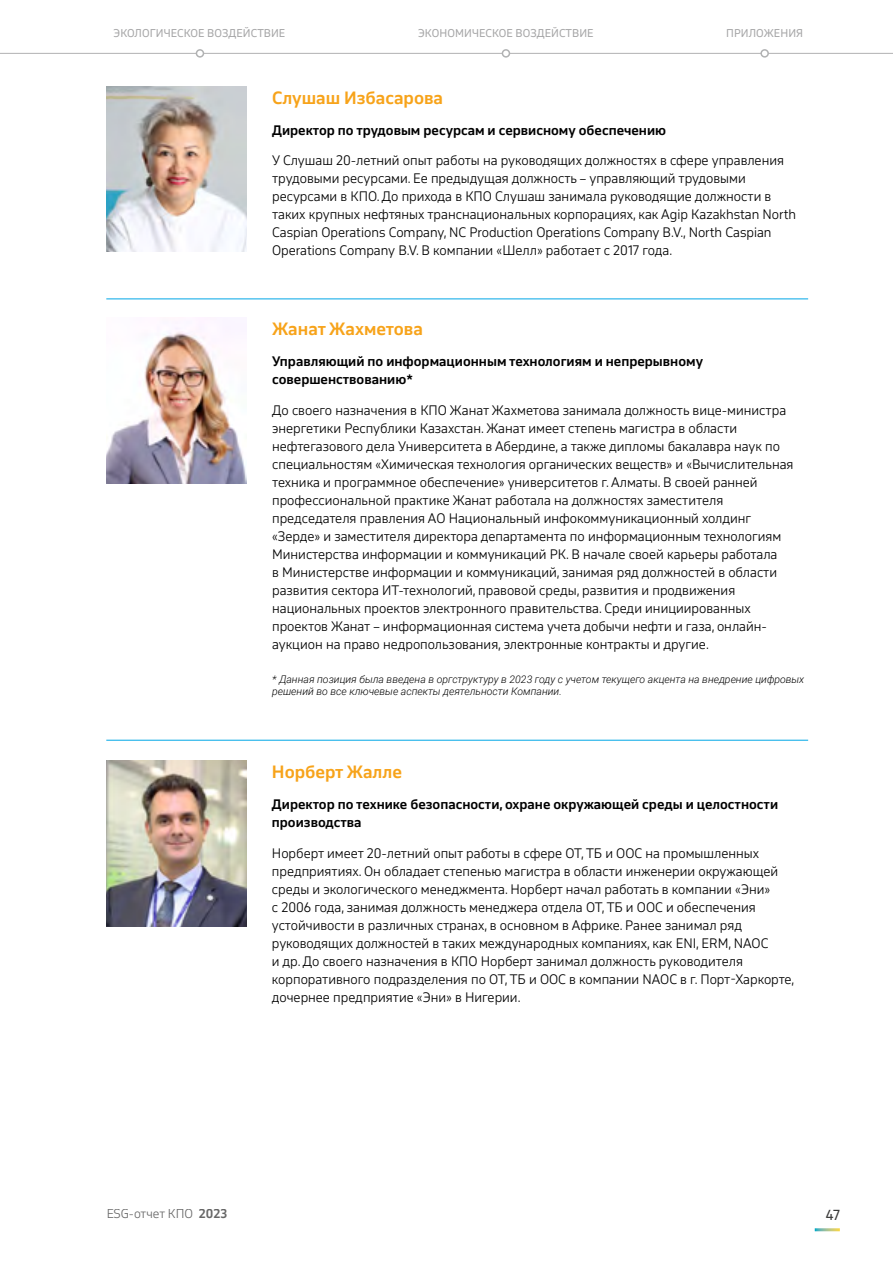
<style>
.page{position:relative;width:893px;height:1263px;background:#fff}
.page>*{position:absolute;margin:0;border:0;box-sizing:border-box;transform-origin:0 0}
.t1{font:700 16.5px "November LCG";color:#f7a31a}
.t2{font:13.5px "November LCG";color:#3a3a39}
.t3{font:300 12.75px/18px "November LCG";color:#000}
.t4{font:700 12.75px/18px "November LCG";color:#000}
.t5{font:300 12px "November LCG";color:#000}
.t6{font:italic 300 10.5px/12.6px "Roboto";color:#000}
.t7{font:10.5px "November LCG";letter-spacing:.01em;color:#a7a7a8}
.s1{font-weight:700}
</style>
<div class="page">
<hr style="left:106px;top:298px;width:702px;height:1px;background:#00a7e7">
<hr style="left:106px;top:740px;width:702px;height:1px;background:#00a7e7">
<img style="left:106px;top:86px;width:141px;height:166px">
<img style="left:106px;top:761px;width:140px;height:166px">
<img style="left:106px;top:318px;width:140px;height:165px">
<hr style="left:0;top:53px;width:893px;height:1px;background:#b1b2b3">
<div style="left:196px;top:50px;width:7px;height:7px;background:#fff;border-radius:50%"></div>
<div style="left:196px;top:49px;width:8px;height:9px;border:2px solid #b1b2b3;border-radius:50%"></div>
<div style="left:502px;top:50px;width:7px;height:7px;background:#fff;border-radius:50%"></div>
<div style="left:502px;top:49px;width:8px;height:9px;border:2px solid #b1b2b3;border-radius:50%"></div>
<div style="left:761px;top:50px;width:7px;height:7px;background:#fff;border-radius:50%"></div>
<div style="left:760px;top:49px;width:9px;height:9px;border:2px solid #b1b2b3;border-radius:50%"></div>
<p class="t7" style="left:114px;top:25px;width:173px">ЭКОЛОГИЧЕСКОЕ ВОЗДЕЙСТВИЕ</p>
<p class="t7" style="left:418px;top:25px;width:177px">ЭКОНОМИЧЕСКОЕ ВОЗДЕЙСТВИЕ</p>
<p class="t7" style="left:726px;top:25px;width:78px">ПРИЛОЖЕНИЯ</p>
<p class="t1" style="left:272px;top:84px;width:173px">Слушаш Избасарова</p>
<p class="t4" style="left:272px;top:121px;width:395px">Директор по трудовым ресурсам и сервисному обеспечению</p>
<p class="t3" style="left:272px;top:151px;width:525px">У Слушаш 20-летний опыт работы на руководящих должностях в сфере управления трудовыми ресурсами. Ее предыдущая должность – управляющий трудовыми ресурсами в КПО. До прихода в КПО Слушаш занимала руководящие должности в таких крупных нефтяных транснациональных корпорациях, как Agip Kazakhstan North Caspian Operations Company, NC Production Operations Company B.V., North Caspian Operations Company B.V. В компании «Шелл» работает с 2017 года.</p>
<p class="t1" style="left:272px;top:316px;width:152px">Жанат Жахметова</p>
<p class="t4" style="left:272px;top:352px;width:432px">Управляющий по информационным технологиям и непрерывному совершенствованию*</p>
<p class="t3" style="left:272px;top:401px;width:523px">До своего назначения в КПО Жанат Жахметова занимала должность вице-министра энергетики Республики Казахстан. Жанат имеет степень магистра в области нефтегазового дела Университета в Абердине, а также дипломы бакалавра наук по специальностям «Химическая технология органических веществ» и «Вычислительная техника и программное обеспечение» университетов г. Алматы. В своей ранней профессиональной практике Жанат работала на должностях заместителя председателя правления АО Национальный инфокоммуникационный холдинг «Зерде» и заместителя директора департамента по информационным технологиям Министерства информации и коммуникаций РК. В начале своей карьеры работала<br>в Министерстве информации и коммуникаций, занимая ряд должностей в области развития сектора ИТ-технологий, правовой среды, развития и продвижения национальных проектов электронного правительства. Среди инициированных проектов Жанат – информационная система учета добычи нефти и газа, онлайн&shy;аукцион на право недропользования, электронные контракты и другие.</p>
<p class="t6" style="left:272px;top:672px;width:534px">* Данная позиция была введена в оргструктуру в 2023 году с учетом текущего акцента на внедрение цифровых решений во все ключевые аспекты деятельности Компании.</p>
<p class="t1" style="left:272px;top:759px;width:132px">Норберт Жалле</p>
<p class="t4" style="left:272px;top:795px;width:508px">Директор по технике безопасности, охране окружающей среды и целостности производства</p>
<p class="t3" style="left:272px;top:844px;width:524px">Норберт имеет 20-летний опыт работы в сфере ОТ, ТБ и ООС на промышленных предприятиях. Он обладает степенью магистра в области инженерии окружающей среды и экологического менеджмента. Норберт начал работать в компании «Эни»<br>с 2006 года, занимая должность менеджера отдела ОТ, ТБ и ООС и обеспечения устойчивости в различных странах, в основном в Африке. Ранее занимал ряд руководящих должностей в таких международных компаниях, как ENI, ERM, NAOC<br>и др. До своего назначения в КПО Норберт занимал должность руководителя корпоративного подразделения по ОТ, ТБ и ООС в компании NAOC в г. Порт-Харкорте, дочернее предприятие «Эни» в Нигерии.</p>
<p class="t5" style="left:106px;top:1204px;width:122px">ESG-отчет КПО <span class="s1">2023</span></p>
<p class="t2" style="left:826px;top:1204px;width:16px">47</p>
</div>
